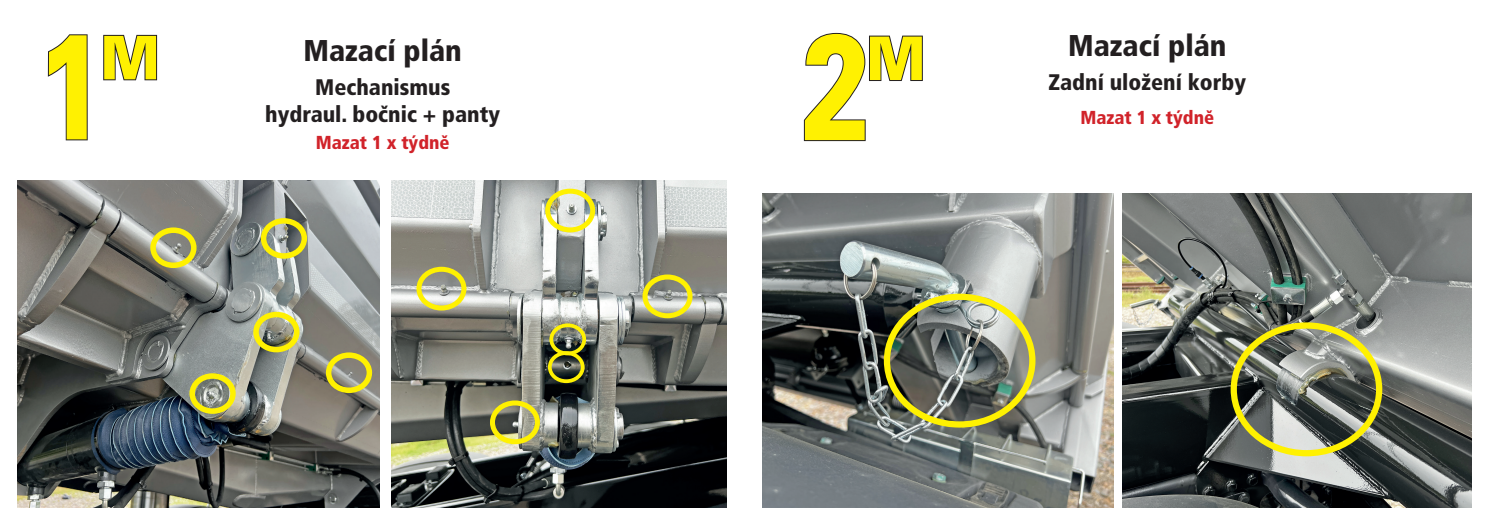
<style>
.page{position:relative;width:1489px;height:525px;background:#fff}
.page>*{position:absolute;margin:0;border:0;box-sizing:border-box;transform-origin:0 0}
.t1{font:150px "USA Black CE";color:#fff101;scale:.7 1}
.t2{font:60px "USA Black CE";color:#fff101}
.t3{font:900 condensed 30px "Frutiger CE";color:#231f20}
.t4{font:900 condensed 22.5px/27px "Frutiger CE";color:#231f20;text-align:center}
.t5{font:900 condensed 18.75px "Frutiger CE";color:#d1232a}
</style>
<div class="page">
<svg style="left:47px;top:34px;width:41px;height:107px"></svg>
<svg style="left:103px;top:34px;width:55px;height:47px"></svg>
<img style="left:18px;top:180px;width:362px;height:327px">
<div style="left:150px;top:227px;width:46px;height:41px;border:5px solid #fff101;border-radius:50%"></div>
<div style="left:261px;top:218px;width:46px;height:40px;border:5px solid #fff101;border-radius:50%"></div>
<div style="left:253px;top:311px;width:46px;height:41px;border:5px solid #fff101;border-radius:50%"></div>
<div style="left:326px;top:352px;width:46px;height:41px;border:5px solid #fff101;border-radius:50%"></div>
<div style="left:189px;top:373px;width:47px;height:40px;border:5px solid #fff101;border-radius:50%"></div>
<img style="left:391px;top:180px;width:335px;height:327px">
<div style="left:545px;top:188px;width:50px;height:44px;border:5px solid #fff101;border-radius:50%"></div>
<div style="left:416px;top:266px;width:50px;height:44px;border:5px solid #fff101;border-radius:50%"></div>
<div style="left:549px;top:323px;width:37px;height:32px;border:4px solid #fff101;border-radius:50%"></div>
<div style="left:642px;top:274px;width:50px;height:44px;border:5px solid #fff101;border-radius:50%"></div>
<div style="left:490px;top:400px;width:50px;height:44px;border:5px solid #fff101;border-radius:50%"></div>
<div style="left:548px;top:351px;width:36px;height:32px;border:4px solid #fff101;border-radius:50%"></div>
<svg style="left:803px;top:32px;width:120px;height:110px"></svg>
<img style="left:762px;top:194px;width:351px;height:313px">
<div style="left:883px;top:293px;width:152px;height:134px;border:6px solid #fff101;border-radius:50%"></div>
<img style="left:1122px;top:194px;width:348px;height:313px">
<div style="left:1230px;top:322px;width:152px;height:134px;border:6px solid #fff101;border-radius:50%"></div>
<h1 class="t1" style="left:35px;top:-4px;width:102px">1</h1>
<h2 class="t2" style="left:100px;top:22px;width:61px">M</h2>
<h3 class="t3" style="left:303px;top:33px;width:160px">Mazací plán</h3>
<p class="t4" style="left:265px;top:74px;width:236px">Mechanismus<br>hydraul. bočnic + panty</p>
<p class="t5" style="left:316px;top:131px;width:135px">Mazat 1 x týdně</p>
<h1 class="t1" style="left:801px;top:-3px;width:102px">2</h1>
<h2 class="t2" style="left:866px;top:23px;width:61px">M</h2>
<h3 class="t3" style="left:1068px;top:29px;width:160px">Mazací plán</h3>
<p class="t4" style="left:1048px;top:69px;width:199px">Zadní uložení korby</p>
<p class="t5" style="left:1080px;top:107px;width:135px">Mazat 1 x týdně</p>
</div>
